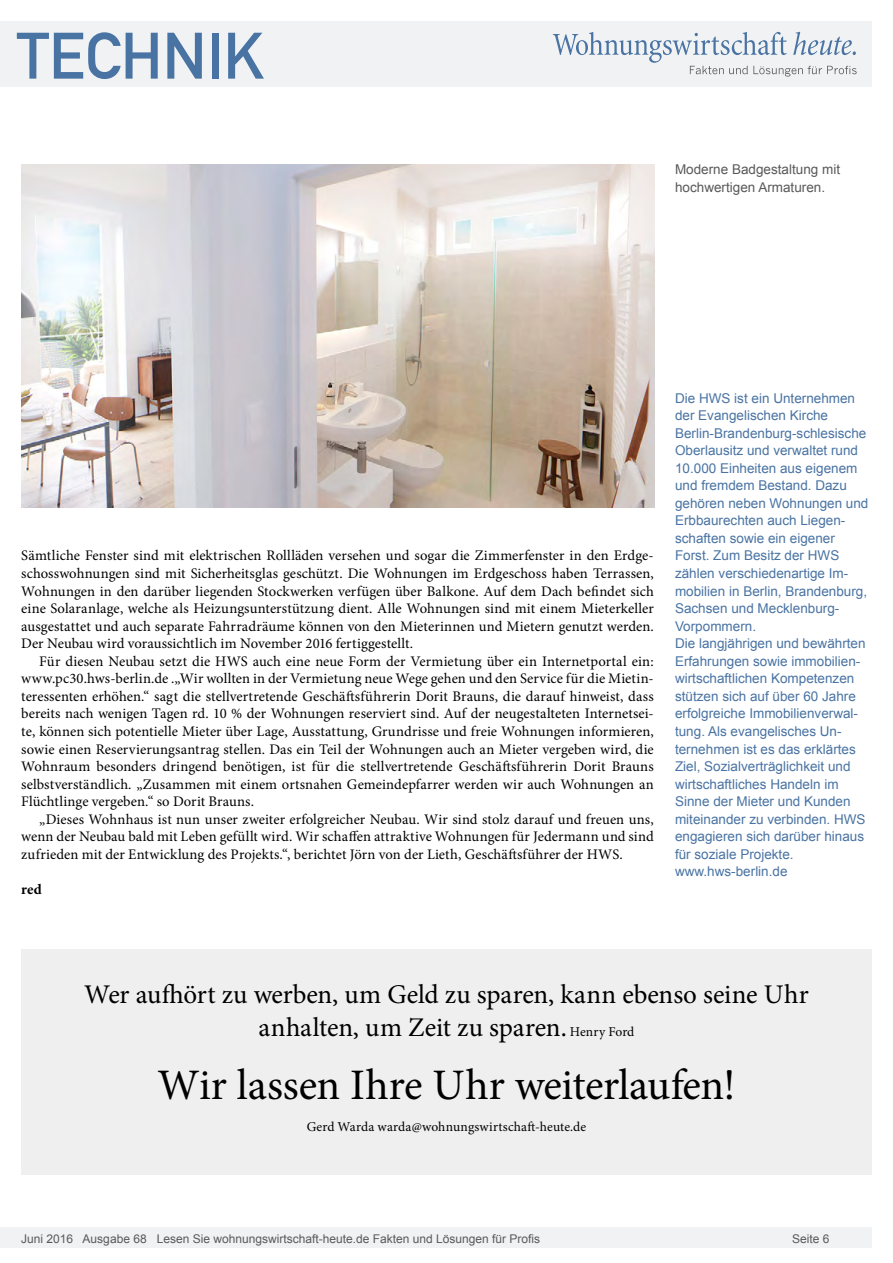
<style>
.page{position:relative;width:893px;height:1263px;background:#fff}
.page>*{position:absolute;margin:0;border:0;box-sizing:border-box;transform-origin:0 0}
.t1{font:64.5px "DIN Mittelschrift";color:#4973a3}
.Anlesetext{font:43.5px "Minion Pro";letter-spacing:-.01em;color:#000}
.Anlesetext-2{font:27px/32.4px "Minion Pro";letter-spacing:-.005em;color:#000;text-align:center}
.Fliesstext{font:14.7px/17.5px "Minion Pro";letter-spacing:.005em;color:#000;text-align:justify}
.Fließtext_erste_Zeil{font:14.7px/17.5px "Minion Pro";color:#000;text-align:justify}
.AUTOR{font:700 14.7px "Minion Pro";color:#000}
.Info{font:13.5px/17.5px "Arial";color:#4973a3}
.Bildunterschrift{font:13.5px/17.5px "Arial";color:#595959}
.Anlesetext-3{font:13.5px "Minion Pro";letter-spacing:.01em;color:#000}
.t2{font:12px "Arial";color:#595959}
.s1{font-size:13.5px}
</style>
<div class="page">
<div style="left:0;top:1227px;width:872px;height:20px;background:#f1f2f3"></div>
<div style="left:0;top:21px;width:872px;height:66px;background:#f1f2f3"></div>
<svg style="left:553px;top:32px;width:304px;height:45px"></svg>
<img style="left:21px;top:165px;width:633px;height:343px">
<div style="left:21px;top:949px;width:851px;height:226px;background:#efeff0"></div>
<h1 class="t1" style="left:17px;top:18px;width:249px">TECHNIK</h1>
<p class="Bildunterschrift" style="left:675px;top:161px;width:167px">Moderne Badgestaltung mit hochwertigen Armaturen.</p>
<p class="Fließtext_erste_Zeil" style="left:21px;top:547px;width:634px">Sämtliche Fenster sind mit elektrischen Rollläden versehen und sogar die Zimmerfenster in den Erdge&shy;schosswohnungen sind mit Sicherheitsglas geschützt. Die Wohnungen im Erdgeschoss haben Terrassen, Wohnungen in den darüber liegenden Stockwerken verfügen über Balkone. Auf dem Dach befindet sich eine Solaranlage, welche als Heizungsunterstützung dient. Alle Wohnungen sind mit einem Mieterkeller ausgestattet und auch separate Fahrradräume können von den Mieterinnen und Mietern genutzt werden.<br>Der Neubau wird voraussichtlich im November 2016 fertiggestellt.</p>
<p class="Fliesstext" style="left:21px;top:652px;width:634px;text-indent:18px">Für diesen Neubau setzt die HWS auch eine neue Form der Vermietung über ein Internetportal ein: www.pc30.hws-berlin.de .„Wir wollten in der Vermietung neue Wege gehen und den Service für die Mietin&shy;teressenten erhöhen.“ sagt die stellvertretende Geschäftsführerin Dorit Brauns, die darauf hinweist, dass bereits nach wenigen Tagen rd. 10 % der Wohnungen reserviert sind. Auf der neugestalteten Internetsei&shy;te, können sich potentielle Mieter über Lage, Ausstattung, Grundrisse und freie Wohnungen informieren, sowie einen Reservierungsantrag stellen. Das ein Teil der Wohnungen auch an Mieter vergeben wird, die Wohnraum besonders dringend benötigen, ist für die stellvertretende Geschäftsführerin Dorit Brauns selbstverständlich. „Zusammen mit einem ortsnahen Gemeindepfarrer werden wir auch Wohnungen an Flüchtlinge vergeben.“ so Dorit Brauns.</p>
<p class="Fliesstext" style="left:21px;top:810px;width:634px;text-indent:18px">„Dieses Wohnhaus ist nun unser zweiter erfolgreicher Neubau. Wir sind stolz darauf und freuen uns, wenn der Neubau bald mit Leben gefüllt wird. Wir schaffen attraktive Wohnungen für Jedermann und sind zufrieden mit der Entwicklung des Projekts.“, berichtet Jörn von der Lieth, Geschäftsführer der HWS.</p>
<p class="AUTOR" style="left:21px;top:879px;width:22px">red</p>
<p class="Info" style="left:675px;top:389px;width:195px">Die HWS ist ein Unternehmen der Evangelischen Kirche<br>Berlin-Brandenburg-schlesische<br>Oberlausitz und verwaltet rund<br>10.000 Einheiten aus eigenem und fremdem Bestand. Dazu gehören neben Wohnungen und<br>Erbbaurechten auch Liegen&shy;schaften sowie ein eigener<br>Forst. Zum Besitz der HWS zählen verschiedenartige Im&shy;mobilien in Berlin, Brandenburg,<br>Sachsen und Mecklenburg-<br>Vorpommern.</p>
<p class="Info" style="left:675px;top:635px;width:192px">Die langjährigen und bewährten<br>Erfahrungen sowie immobilien&shy;wirtschaftlichen Kompetenzen stützen sich auf über 60 Jahre erfolgreiche Immobilienverwal&shy;tung. Als evangelisches Un&shy;ternehmen ist es das erklärtes<br>Ziel, Sozialverträglichkeit und wirtschaftliches Handeln im<br>Sinne der Mieter und Kunden miteinander zu verbinden. HWS engagieren sich darüber hinaus für soziale Projekte.</p>
<p class="Info" style="left:675px;top:863px;width:114px">www.hws-berlin.de</p>
<p class="Anlesetext-2" style="left:84px;top:979px;width:726px">Wer aufhört zu werben, um Geld zu sparen, kann ebenso seine Uhr anhalten, um Zeit zu sparen. <span class="s1">Henry Ford</span></p>
<p class="Anlesetext" style="left:157px;top:1056px;width:580px">Wir lassen Ihre Uhr weiterlaufen!</p>
<p class="Anlesetext-3" style="left:307px;top:1118px;width:281px">Gerd Warda warda@wohnungswirtschaft-heute.de</p>
<p class="t2" style="left:21px;top:1230px;width:520px">Juni 2016 Ausgabe 68 Lesen Sie wohnungswirtschaft-heute.de Fakten und Lösungen für Profis</p>
<p class="t2" style="left:792px;top:1231px;width:39px">Seite 6</p>
</div>
